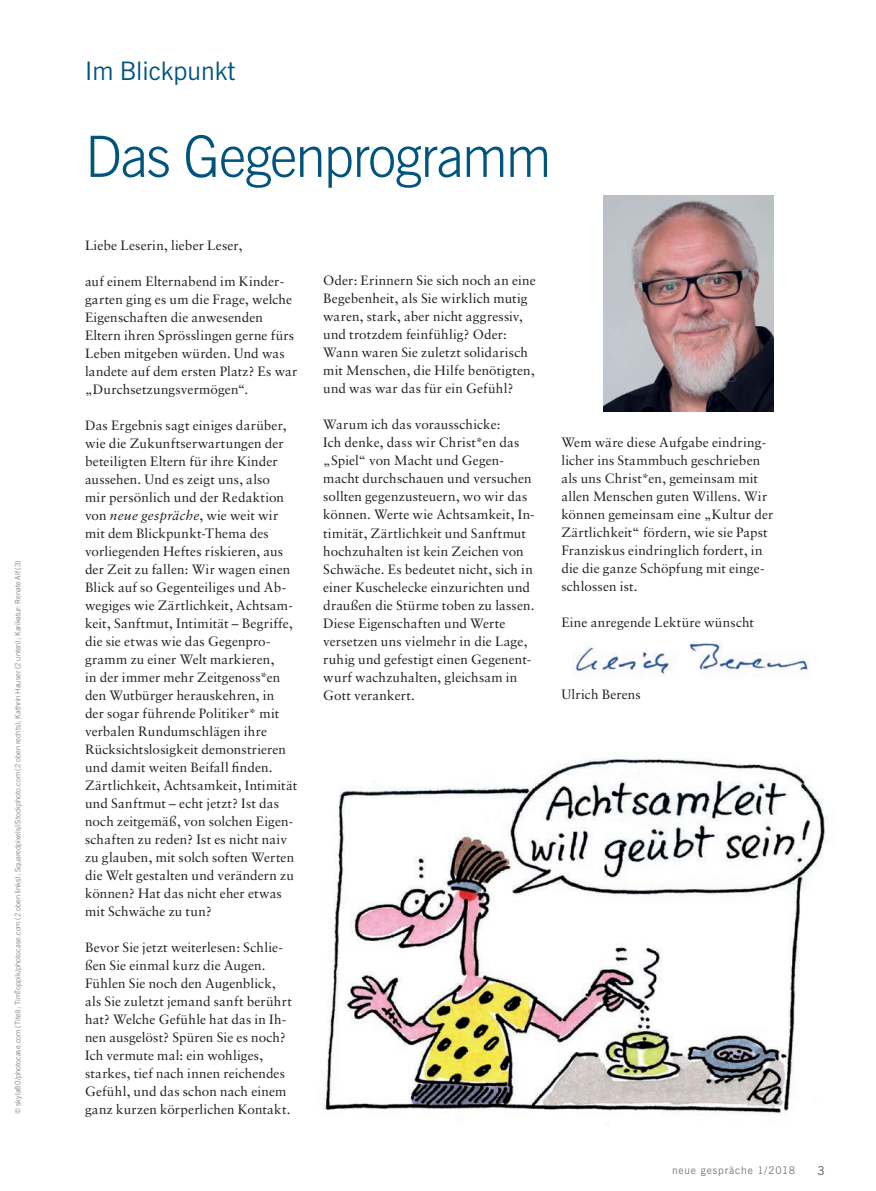
<style>
.page{position:relative;width:876px;height:1191px;background:#fff}
.page>*{position:absolute;margin:0;border:0;box-sizing:border-box;transform-origin:0 0}
.t1{font:300 57px "News Gothic BT";letter-spacing:-.02em;color:#00547e}
.t2{font:25.5px "News Gothic BT";color:#00547e}
.t3{font:13.5px/18px "Sabon";letter-spacing:.01em;color:#231f20}
.t4{font:600 12.3px "News Gothic BT";color:#76787b}
.t5{font:10.5px "News Gothic BT";letter-spacing:.08em;color:#76787b}
.t6{font:300 7.5px "News Gothic BT";letter-spacing:.015em;color:#6c6d70}
.s1{font-style:italic}
</style>
<div class="page">
<img style="left:322px;top:758px;width:507px;height:368px">
<img style="left:573px;top:642px;width:236px;height:35px">
<img style="left:604px;top:196px;width:170px;height:216px">
<p class="t6" style="left:13px;top:1114px;width:555px;rotate:-90deg">© skyla80/photocase.com (Titel); TimToppik/photocase.com (2 oben links); Squaredpixels/iStockphoto.com (2 oben rechts); Kathrin Hauser (2 unten); Karikatur: Renate Alf (3)</p>
<h2 class="t2" style="left:85px;top:55px;width:152px">Im Blickpunkt</h2>
<h1 class="t1" style="left:85px;top:122px;width:468px">Das Gegenprogramm</h1>
<p class="t3" style="left:85px;top:236px;width:159px">Liebe Leserin, lieber Leser,</p>
<p class="t3" style="left:85px;top:272px;width:214px">auf einem Elternabend im Kinder&shy;garten ging es um die Frage, welche<br>Eigenschaften die anwesenden<br>Eltern ihren Sprösslingen gerne fürs<br>Leben mitgeben würden. Und was landete auf dem ersten Platz? Es war „Durchsetzungsvermögen“.</p>
<p class="t3" style="left:85px;top:416px;width:214px">Das Ergebnis sagt einiges darüber, wie die Zukunftserwartungen der beteiligten Eltern für ihre Kinder aussehen. Und es zeigt uns, also<br>mir persönlich und der Redaktion von <span class="s1">neue gespräche</span>, wie weit wir mit dem Blickpunkt-Thema des vorliegenden Heftes riskieren, aus der Zeit zu fallen: Wir wagen einen Blick auf so Gegenteiliges und Ab&shy;wegiges wie Zärtlichkeit, Achtsam&shy;keit, Sanftmut, Intimität – Begriffe, die sie etwas wie das Gegenpro&shy;gramm zu einer Welt markieren,<br>in der immer mehr Zeitgenoss*en den Wutbürger herauskehren, in<br>der sogar führende Politiker* mit verbalen Rundumschlägen ihre Rücksichtslosigkeit demonstrieren und damit weiten Beifall finden.<br>Zärtlichkeit, Achtsamkeit, Intimität und Sanftmut – echt jetzt? Ist das noch zeitgemäß, von solchen Eigen&shy;schaften zu reden? Ist es nicht naiv zu glauben, mit solch soften Werten die Welt gestalten und verändern zu können? Hat das nicht eher etwas mit Schwäche zu tun?</p>
<p class="t3" style="left:85px;top:938px;width:208px">Bevor Sie jetzt weiterlesen: Schlie&shy;ßen Sie einmal kurz die Augen.<br>Fühlen Sie noch den Augenblick, als Sie zuletzt jemand sanft berührt hat? Welche Gefühle hat das in Ih&shy;nen ausgelöst? Spüren Sie es noch?<br>Ich vermute mal: ein wohliges, starkes, tief nach innen reichendes Gefühl, und das schon nach einem ganz kurzen körperlichen Kontakt.</p>
<p class="t3" style="left:323px;top:272px;width:214px">Oder: Erinnern Sie sich noch an eine Begebenheit, als Sie wirklich mutig waren, stark, aber nicht aggressiv, und trotzdem feinfühlig? Oder:<br>Wann waren Sie zuletzt solidarisch mit Menschen, die Hilfe benötigten, und was war das für ein Gefühl?</p>
<p class="t3" style="left:323px;top:415px;width:213px">Warum ich das vorausschicke:<br>Ich denke, dass wir Christ*en das „Spiel“ von Macht und Gegen&shy;macht durchschauen und versuchen sollten gegenzusteuern, wo wir das können. Werte wie Achtsamkeit, In&shy;timität, Zärtlichkeit und Sanftmut hochzuhalten ist kein Zeichen von<br>Schwäche. Es bedeutet nicht, sich in einer Kuschelecke einzurichten und draußen die Stürme toben zu lassen.<br>Diese Eigenschaften und Werte versetzen uns vielmehr in die Lage, ruhig und gefestigt einen Gegenent&shy;wurf wachzuhalten, gleichsam in<br>Gott verankert.</p>
<p class="t3" style="left:561px;top:433px;width:213px">Wem wäre diese Aufgabe eindring&shy;licher ins Stammbuch geschrieben als uns Christ*en, gemeinsam mit allen Menschen guten Willens. Wir können gemeinsam eine „Kultur der<br>Zärtlichkeit“ fördern, wie sie Papst<br>Franziskus eindringlich fordert, in die die ganze Schöpfung mit einge&shy;schlossen ist.</p>
<p class="t3" style="left:561px;top:613px;width:194px">Eine anregende Lektüre wünscht</p>
<p class="t3" style="left:561px;top:685px;width:81px">Ulrich Berens</p>
<p class="t5" style="left:672px;top:1164px;width:125px">neue gespräche 1/2018</p>
<p class="t4" style="left:817px;top:1163px;width:9px">3</p>
</div>
